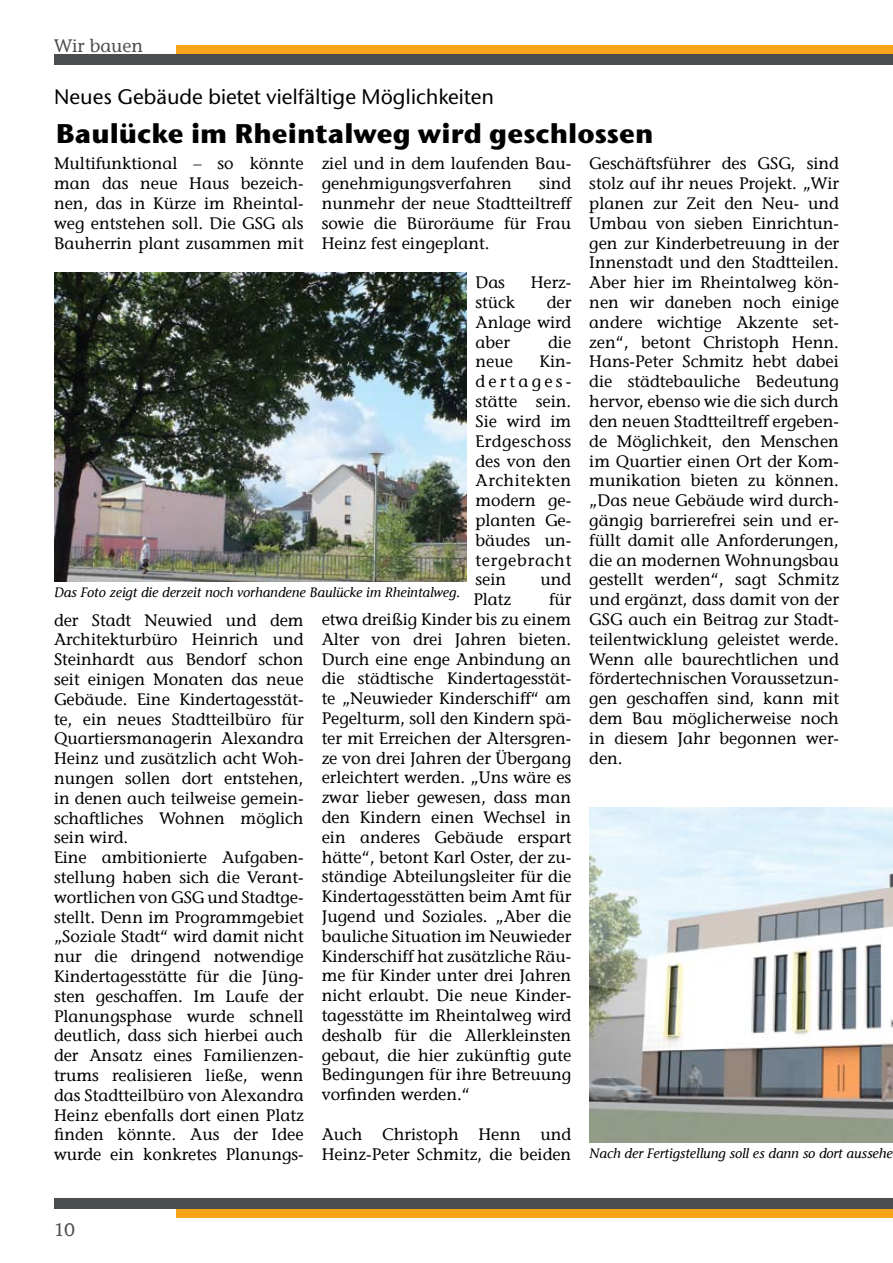
<style>
.page{position:relative;width:893px;height:1263px;background:#fff}
.page>*{position:absolute;margin:0;border:0;box-sizing:border-box;transform-origin:0 0}
.t1{font:700 27px "Stone Sans ITC Std";color:#000}
.t2{font:500 21px "Stone Sans ITC Std";color:#000}
.t3{font:18px "Stone Informal";color:#4c4d4f}
.t4{font:16.5px/19.8px "Stone Informal";color:#000;text-align:justify}
.t5{font:italic 13.5px "Stone Informal";color:#000}
</style>
<div class="page">
<div style="left:54px;top:54px;width:839px;height:10px;background:#4c4d4f"></div>
<div style="left:176px;top:45px;width:717px;height:9px;background:#f9a51b"></div>
<div style="left:54px;top:1198px;width:839px;height:11px;background:#4c4d4f"></div>
<div style="left:176px;top:1209px;width:717px;height:9px;background:#f9a51b"></div>
<img style="left:54px;top:272px;width:413px;height:309px">
<img style="left:589px;top:807px;width:304px;height:336px">
<p class="t3" style="left:54px;top:35px;width:91px">Wir bauen</p>
<p class="t2" style="left:54px;top:83px;width:442px">Neues Gebäude bietet vielfältige Möglichkeiten</p>
<h1 class="t1" style="left:56px;top:116px;width:599px">Baulücke im Rheintalweg wird geschlossen</h1>
<p class="t4" style="left:54px;top:154px;width:251px">Multifunktional – so könnte man das neue Haus bezeich&shy;nen, das in Kürze im Rheintal&shy;weg entstehen soll. Die GSG als Bauherrin plant zusammen mit</p>
<p class="t4" style="left:322px;top:154px;width:251px">ziel und in dem laufenden Bau&shy;genehmigungsverfahren</p>
<p class="t4" style="left:589px;top:154px;width:251px">Geschäftsführer des GSG, sind stolz auf ihr neues Projekt. „Wir planen zur Zeit den Neu- und Umbau von sieben Einrichtun&shy;gen zur Kinderbetreuung in der Innenstadt und den Stadtteilen.<br>Aber hier im Rheintalweg kön&shy;nen wir daneben noch einige andere wichtige Akzente set&shy;zen“, betont Christoph Henn.<br>Hans-Peter Schmitz hebt dabei die städtebauliche Bedeutung hervor, ebenso wie die sich durch den neuen Stadtteiltreff ergeben&shy;de Möglichkeit, den Menschen im Quartier einen Ort der Kom&shy;munikation bieten zu können. „Das neue Gebäude wird durch&shy;gängig barrierefrei sein und er&shy;füllt damit alle Anforderungen, die an modernen Wohnungsbau gestellt werden“, sagt Schmitz und ergänzt, dass damit von der GSG auch ein Beitrag zur Stadt&shy;teilentwicklung geleistet werde.<br>Wenn alle baurechtlichen und fördertechnischen Voraussetzun&shy;gen geschaffen sind, kann mit dem Bau möglicherweise noch in diesem Jahr begonnen wer&shy;den.</p>
<p class="t4" style="left:322px;top:174px;width:251px;text-indent:217px">sind nunmehr der neue Stadtteiltreff sowie die Büroräume für Frau Heinz fest eingeplant.</p>
<p class="t4" style="left:475px;top:273px;width:31px">Das</p>
<p class="t4" style="left:531px;top:273px;width:42px">Herz-</p>
<p class="t4" style="left:475px;top:292px;width:41px">stück</p>
<p class="t4" style="left:475px;top:292px;width:97px;text-indent:71px">der Anlage wird aber</p>
<p class="t4" style="left:548px;top:332px;width:25px">die</p>
<p class="t4" style="left:475px;top:352px;width:97px;text-indent:64px">Kin&shy;dertages&shy;stätte sein.<br>Sie wird im Erdgeschoss des von den Architekten modern ge&shy;planten Ge&shy;bäudes un&shy;tergebracht sein</p>
<p class="t4" style="left:475px;top:352px;width:39px">neue</p>
<p class="t4" style="left:540px;top:570px;width:32px">und</p>
<p class="t5" style="left:54px;top:584px;width:408px">Das Foto zeigt die derzeit noch vorhandene Baulücke im Rheintalweg.</p>
<p class="t4" style="left:54px;top:610px;width:251px;text-align:left">der Stadt Neuwied und dem<br>Architekturbüro Heinrich und<br>Steinhardt aus Bendorf schon seit einigen Monaten das neue<br>Gebäude. Eine Kindertagesstät&shy;te, ein neues Stadtteilbüro für<br>Quartiersmanagerin Alexandra<br>Heinz und zusätzlich acht Woh&shy;nungen sollen dort entstehen, in denen auch teilweise gemein&shy;schaftliches Wohnen möglich sein wird.<br>Eine ambitionierte Aufgaben&shy;stellung haben sich die Verant&shy;wortlichen von GSG und Stadtge&shy;stellt. Denn im Programmgebiet „Soziale Stadt“ wird damit nicht nur die dringend notwendige<br>Kindertagesstätte für die Jüng&shy;sten geschaffen. Im Laufe der<br>Planungsphase wurde schnell deutlich, dass sich hierbei auch der Ansatz eines Familienzen&shy;trums realisieren ließe, wenn das Stadtteilbüro von Alexandra<br>Heinz ebenfalls dort einen Platz finden könnte. Aus der Idee wurde ein konkretes Planungs-</p>
<p class="t4" style="left:322px;top:589px;width:251px;text-indent:227px">für etwa dreißig Kinder bis zu einem Alter von drei Jahren bieten.<br>Durch eine enge Anbindung an die städtische Kindertagesstät&shy;te „Neuwieder Kinderschiff“ am Pegelturm, soll den Kindern spä&shy;ter mit Erreichen der Altersgren&shy;ze von drei Jahren der Übergang erleichtert werden. „Uns wäre es zwar lieber gewesen, dass man den Kindern einen Wechsel in ein anderes Gebäude erspart hätte“, betont Karl Oster, der zu&shy;ständige Abteilungsleiter für die Kindertagesstätten beim Amt für Jugend und Soziales. „Aber die bauliche Situation im Neuwieder Kinderschiff hat zusätzliche Räu&shy;me für Kinder unter drei Jahren nicht erlaubt. Die neue Kinder&shy;tagesstätte im Rheintalweg wird deshalb für die Allerkleinsten gebaut, die hier zukünftig gute Bedingungen für ihre Betreuung vorfinden werden.“</p>
<p class="t4" style="left:322px;top:1124px;width:251px">Auch Christoph Henn und<br>Heinz-Peter Schmitz, die beiden</p>
<p class="t4" style="left:473px;top:589px;width:39px">Platz</p>
<p class="t5" style="left:589px;top:1145px;width:305px">Nach der Fertigstellung soll es dann so dort aussehe</p>
<p class="t3" style="left:54px;top:1219px;width:22px">10</p>
</div>
